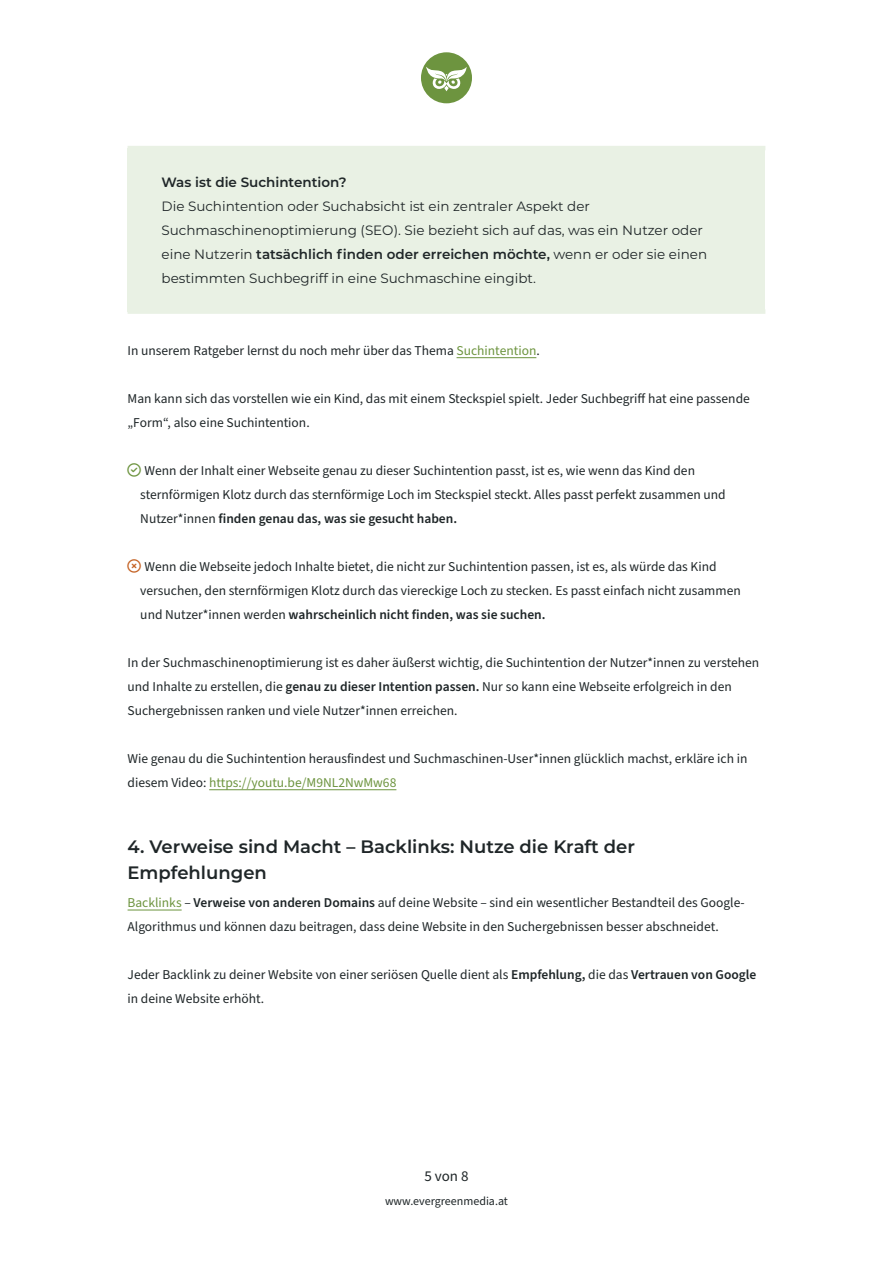
<style>
.page{position:relative;width:893px;height:1263px;background:#fff}
.page>*{position:absolute;margin:0;border:0;box-sizing:border-box;transform-origin:0 0}
.t1{font:600 18px/25.5px "Montserrat";color:#1f2628}
.t2{font:15px "Source Sans Pro";color:#1f2628}
.t3{font:13.5px/24px "Source Sans Pro";color:#1f2628}
.t4{font:13.5px/24px "Montserrat";color:#1f2628}
.t5{font:600 13.5px "Montserrat";color:#1f2628}
.t6{font:12px "Source Sans Pro";color:#1f2628}
.s1{font-weight:600}
.s2{color:#6d943f}
</style>
<div class="page">
<div style="left:421px;top:52px;width:51px;height:51px;background:#6d943f;border-radius:50%"></div>
<svg style="left:426px;top:67px;width:41px;height:24px"></svg>
<div style="left:128px;top:148px;width:637px;height:164px;background:#e9f1e4"></div>
<div style="left:128px;top:309px;width:637px;height:5px;background:#e9f1e4"></div>
<hr style="left:128px;top:146px;width:637px;height:4px;background:#e9f1e4">
<hr style="left:457px;top:357px;width:79px;height:1px;background:#6d943f">
<hr style="left:209px;top:789px;width:187px;height:1px;background:#6d943f">
<hr style="left:128px;top:910px;width:54px;height:1px;background:#6d943f">
<p class="t5" style="left:162px;top:172px;width:186px">Was ist die Suchintention?</p>
<p class="t4" style="left:162px;top:193px;width:547px">Die Suchintention oder Suchabsicht ist ein zentraler Aspekt der Suchmaschinenoptimierung (SEO). Sie bezieht sich auf das, was ein Nutzer oder eine Nutzerin <span class="s1">tatsächlich finden oder erreichen möchte,</span> wenn er oder sie einen bestimmten Suchbegriff in eine Suchmaschine eingibt.</p>
<p class="t3" style="left:128px;top:339px;width:414px">In unserem Ratgeber lernst du noch mehr über das Thema <span class="s2">Suchintention</span>.</p>
<p class="t3" style="left:128px;top:387px;width:624px">Man kann sich das vorstellen wie ein Kind, das mit einem Steckspiel spielt. Jeder Suchbegriff hat eine passende „Form“, also eine Suchintention.</p>
<p class="t3" style="left:140px;top:459px;width:587px;text-indent:4px">Wenn der Inhalt einer Webseite genau zu dieser Suchintention passt, ist es, wie wenn das Kind den sternförmigen Klotz durch das sternförmige Loch im Steckspiel steckt. Alles passt perfekt zusammen und<br>Nutzer*innen <span class="s1">finden genau das, was sie gesucht haben.</span></p>
<p class="t3" style="left:140px;top:555px;width:602px;text-indent:4px">Wenn die Webseite jedoch Inhalte bietet, die nicht zur Suchintention passen, ist es, als würde das Kind versuchen, den sternförmigen Klotz durch das viereckige Loch zu stecken. Es passt einfach nicht zusammen und Nutzer*innen werden <span class="s1">wahrscheinlich nicht finden, was sie suchen.</span></p>
<p class="t3" style="left:128px;top:651px;width:633px">In der Suchmaschinenoptimierung ist es daher äußerst wichtig, die Suchintention der Nutzer*innen zu verstehen und Inhalte zu erstellen, die <span class="s1">genau zu dieser Intention passen.</span> Nur so kann eine Webseite erfolgreich in den<br>Suchergebnissen ranken und viele Nutzer*innen erreichen.</p>
<p class="t3" style="left:128px;top:747px;width:621px">Wie genau du die Suchintention herausfindest und Suchmaschinen-User*innen glücklich machst, erkläre ich in diesem Video: <span class="s2">https://youtu.be/M9NL2NwMw68</span></p>
<h1 class="t1" style="left:128px;top:833px;width:509px">4. Verweise sind Macht – Backlinks: Nutze die Kraft der<br>Empfehlungen</h1>
<p class="t3" style="left:128px;top:891px;width:619px"><span class="s2">Backlinks</span> – <span class="s1">Verweise von anderen Domains</span> auf deine Website – sind ein wesentlicher Bestandteil des Google-<br>Algorithmus und können dazu beitragen, dass deine Website in den Suchergebnissen besser abschneidet.</p>
<p class="t3" style="left:128px;top:963px;width:630px">Jeder Backlink zu deiner Website von einer seriösen Quelle dient als <span class="s1">Empfehlung,</span> die das <span class="s1">Vertrauen von Google </span>in deine Website erhöht.</p>
<p class="t2" style="left:424px;top:1165px;width:46px">5 von 8</p>
<p class="t6" style="left:385px;top:1193px;width:124px">www.evergreenmedia.at</p>
</div>
